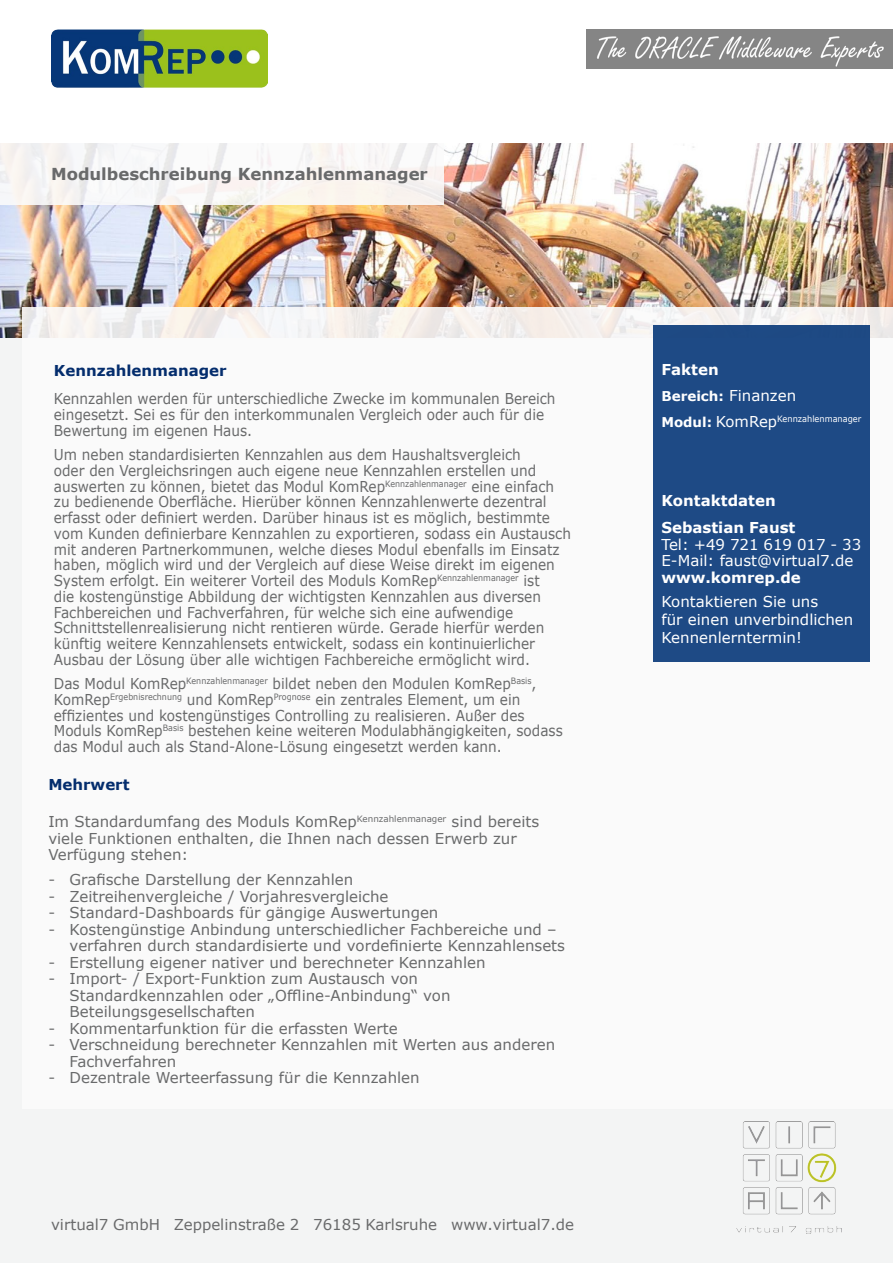
<style>
.page{position:relative;width:893px;height:1263px;background:#fff}
.page>*{position:absolute;margin:0;border:0;box-sizing:border-box;transform-origin:0 0}
.t1{font:700 16.5px "Verdana";color:#696a6b}
.t2{font:15px/15.8px "Verdana";color:#696a6b;scale:.91 1}
.t3{font:15px/16.5px "Verdana";color:#696a6b}
.t4{font:15px/18px "Verdana";color:#fff}
.t5{font:700 15px/27.6px "Verdana";color:#fff}
.t6{font:700 15px "Verdana";color:#042d6d}
.t7{font:700 13.5px "Verdana";color:#fff}
.t8{font:8.7px "Verdana";color:#fff;scale:.94 1}
.s1{font-weight:400;font-size:15px}
.s2{font-weight:700;font-size:13.5px}
.s3{font-size:15px}
</style>
<div class="page">
<img style="left:0;top:143px;width:893px;height:1120px">
<img style="left:586px;top:30px;width:307px;height:39px">
<img style="left:23px;top:308px;width:870px;height:800px">
<div style="left:653px;top:325px;width:216px;height:337px;background:#1e4a85"></div>
<img style="left:0;top:143px;width:443px;height:62px">
<img style="left:737px;top:1122px;width:105px;height:111px">
<img style="left:51px;top:30px;width:217px;height:58px">
<p class="t1" style="left:51px;top:163px;width:378px">Modulbeschreibung Kennzahlenmanager</p>
<p class="t6" style="left:54px;top:360px;width:174px">Kennzahlenmanager</p>
<p class="t2" style="left:54px;top:391px;width:553px">Kennzahlen werden für unterschiedliche Zwecke im kommunalen Bereich eingesetzt. Sei es für den interkommunalen Vergleich oder auch für die<br>Bewertung im eigenen Haus.</p>
<p class="t2" style="left:54px;top:447px;width:570px">Um neben standardisierten Kennzahlen aus dem Haushaltsvergleich<br>oder den Vergleichsringen auch eigene neue Kennzahlen erstellen und auswerten zu können, bietet das Modul KomRep<sup>Kennzahlenmanager</sup> eine einfach zu bedienende Oberfläche. Hierüber können Kennzahlenwerte dezentral erfasst oder definiert werden. Darüber hinaus ist es möglich, bestimmte vom Kunden definierbare Kennzahlen zu exportieren, sodass ein Austausch mit anderen Partnerkommunen, welche dieses Modul ebenfalls im Einsatz haben, möglich wird und der Vergleich auf diese Weise direkt im eigenen System erfolgt. Ein weiterer Vorteil des Moduls KomRep<sup>Kennzahlenmanager</sup> ist<br>die kostengünstige Abbildung der wichtigsten Kennzahlen aus diversen Fachbereichen und Fachverfahren, für welche sich eine aufwendige Schnittstellenrealisierung nicht rentieren würde. Gerade hierfür werden künftig weitere Kennzahlensets entwickelt, sodass ein kontinuierlicher Ausbau der Lösung über alle wichtigen Fachbereiche ermöglicht wird.</p>
<p class="t2" style="left:54px;top:676px;width:561px">Das Modul KomRep<sup>Kennzahlenmanager</sup> bildet neben den Modulen KomRep<sup>Basis</sup>, KomRep<sup>Ergebnisrechnung</sup> und KomRep<sup>Prognose</sup> ein zentrales Element, um ein effizientes und kostengünstiges Controlling zu realisieren. Außer des Moduls KomRep<sup>Basis</sup> bestehen keine weiteren Modulabhängigkeiten, sodass das Modul auch als Stand-Alone-Lösung eingesetzt werden kann.</p>
<p class="t6" style="left:48px;top:773px;width:83px">Mehrwert</p>
<p class="t3" style="left:48px;top:813px;width:492px">Im Standardumfang des Moduls KomRep<sup>Kennzahlenmanager</sup> sind bereits viele Funktionen enthalten, die Ihnen nach dessen Erwerb zur<br>Verfügung stehen:</p>
<p class="t3" style="left:48px;top:871px;width:306px">- -Grafische Darstellung der Kennzahlen</p>
<p class="t3" style="left:48px;top:888px;width:342px">- Zeitreihenvergleiche / Vorjahresvergleiche</p>
<p class="t3" style="left:48px;top:904px;width:392px">- Standard-Dashboards für gängige Auswertungen</p>
<p class="t3" style="left:70px;top:921px;width:497px;text-indent:-21px">- Kostengünstige Anbindung unterschiedlicher Fachbereiche und – verfahren durch standardisierte und vordefinierte Kennzahlensets</p>
<p class="t3" style="left:48px;top:954px;width:439px">- Erstellung eigener nativer und berechneter Kennzahlen</p>
<p class="t3" style="left:70px;top:970px;width:382px;text-indent:-21px">- Import- / Export-Funktion zum Austausch von<br>Standardkennzahlen oder „Offline-Anbindung“ von<br>Beteilungsgesellschaften</p>
<p class="t3" style="left:48px;top:1020px;width:351px">- Kommentarfunktion für die erfassten Werte</p>
<p class="t3" style="left:70px;top:1036px;width:487px;text-indent:-21px">- Verschneidung berechneter Kennzahlen mit Werten aus anderen<br>Fachverfahren</p>
<p class="t3" style="left:48px;top:1069px;width:373px">- Dezentrale Werteerfassung für die Kennzahlen</p>
<p class="t3" style="left:51px;top:1216px;width:525px">virtual7 GmbH Zeppelinstraße 2 76185 Karlsruhe www.virtual7.de</p>
<p class="t5" style="left:661px;top:356px;width:59px">Fakten</p>
<p class="t7" style="left:661px;top:386px;width:136px">Bereich: <span class="s1">Finanzen</span></p>
<p class="t8" style="left:661px;top:413px;width:214px"><span class="s2">Modul:</span> <span class="s3">KomRep</span>Kennzahlenmanager</p>
<p class="t5" style="left:661px;top:486px;width:135px">Kontaktdaten<br>Sebastian Faust</p>
<p class="t4" style="left:661px;top:536px;width:201px;line-height:16.5px">Tel: +49 721 619 017 - 33<br>E-Mail: faust@virtual7.de</p>
<p class="t5" style="left:661px;top:563px;width:141px">www.komrep.de</p>
<p class="t4" style="left:661px;top:593px;width:193px">Kontaktieren Sie uns<br>für einen unverbindlichen<br>Kennenlerntermin!</p>
</div>
